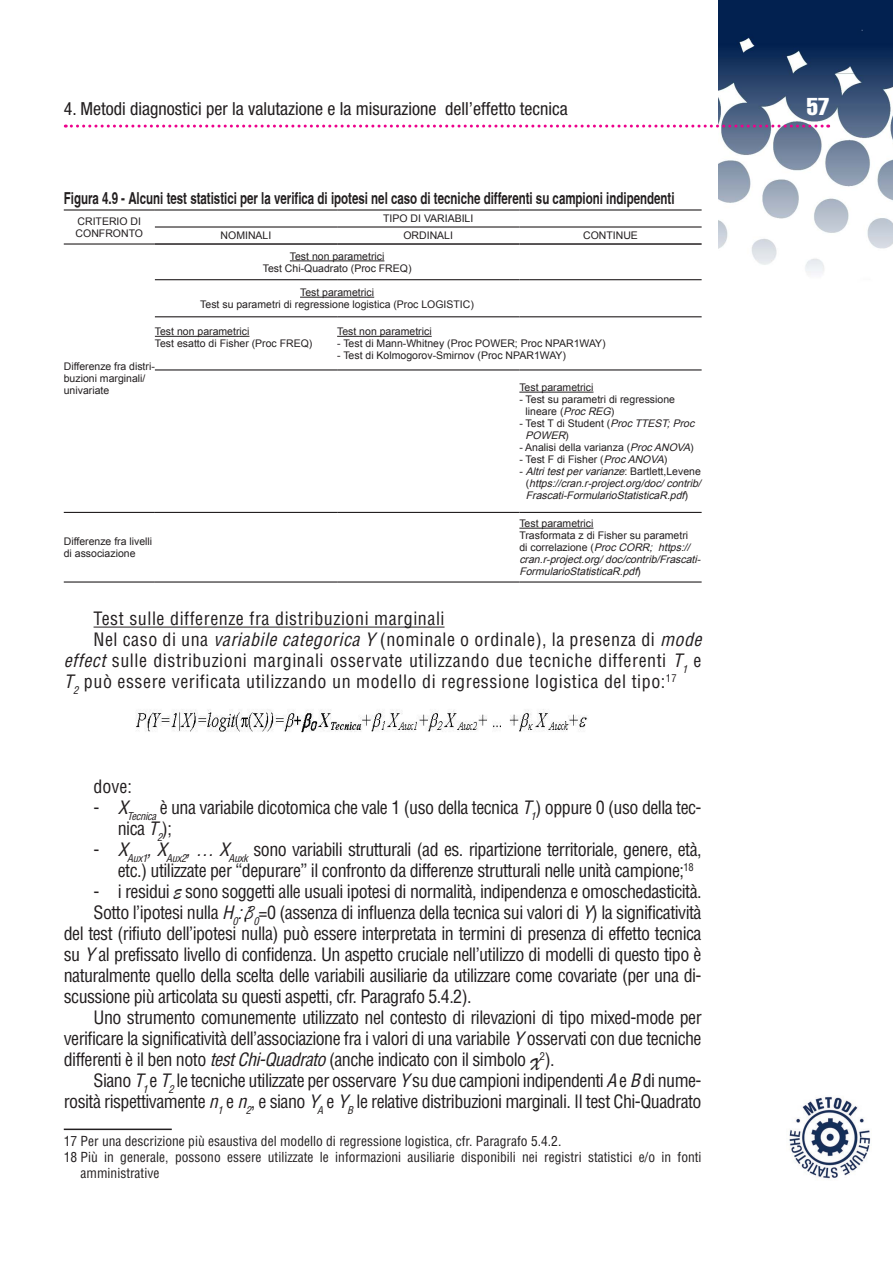
<style>
.page{position:relative;width:893px;height:1263px;background:#fff}
.page>*{position:absolute;margin:0;border:0;box-sizing:border-box;transform-origin:0 0}
.t1{font:24px "Helvetica LT Std Comp";color:#fff}
.t2{font:condensed 18px/21px "Helvetica LT Std";letter-spacing:-.03em;color:#231f20}
.t3{font:condensed 18px "Helvetica LT Std";letter-spacing:.03em;color:#231f20}
.t4{font:condensed 18px "Helvetica Neue LT Std";color:#231f20}
.t5{font:700 condensed 16.5px "Helvetica";color:#231f20;scale:.85 1}
.t6{font:condensed 13.5px "Helvetica LT Std";color:#231f20}
.t7{font:10.5px/12px "Arial";color:#231f20}
.t8{font:italic 10.5px/12px "Arial";color:#231f20}
.s1{font-style:italic}
.s2{font-style:normal}
.s3{font-family:"Brush Script";font-stretch:normal;font-size:13.5px}
.s4{font-family:"Freestyle Script";font-stretch:normal;font-size:19.5px}
</style>
<div class="page">
<img style="left:719px;top:0;width:174px;height:273px">
<svg style="left:65px;top:125px;width:764px;height:3px"></svg>
<img style="left:789px;top:1096px;width:82px;height:84px">
<hr style="left:94px;top:627px;width:351px;height:1px;background:#231f20">
<hr style="left:64px;top:1128px;width:108px;height:2px;background:#231f20">
<img style="left:136px;top:709px;width:452px;height:24px">
<svg style="left:64px;top:226px;width:638px;height:303px"></svg>
<hr style="left:64px;top:209px;width:91px;height:2px;background:#231f20">
<hr style="left:155px;top:209px;width:182px;height:2px;background:#231f20">
<hr style="left:337px;top:209px;width:182px;height:2px;background:#231f20">
<hr style="left:519px;top:209px;width:183px;height:2px;background:#231f20">
<hr style="left:155px;top:243px;width:182px;height:2px;background:#231f20">
<hr style="left:337px;top:243px;width:182px;height:2px;background:#231f20">
<hr style="left:519px;top:243px;width:183px;height:2px;background:#231f20">
<hr style="left:64px;top:243px;width:91px;height:2px;background:#231f20">
<hr style="left:155px;top:512px;width:182px;height:1px;background:#231f20">
<hr style="left:337px;top:512px;width:182px;height:1px;background:#231f20">
<hr style="left:64px;top:512px;width:91px;height:1px;background:#231f20">
<hr style="left:519px;top:512px;width:183px;height:1px;background:#231f20">
<hr style="left:155px;top:226px;width:182px;height:2px;background:#231f20">
<hr style="left:337px;top:226px;width:182px;height:2px;background:#231f20">
<hr style="left:519px;top:226px;width:183px;height:2px;background:#231f20">
<hr style="left:64px;top:581px;width:91px;height:2px;background:#231f20">
<hr style="left:155px;top:581px;width:182px;height:2px;background:#231f20">
<hr style="left:337px;top:581px;width:182px;height:2px;background:#231f20">
<hr style="left:519px;top:581px;width:183px;height:2px;background:#231f20">
<hr style="left:155px;top:279px;width:182px;height:1px;background:#231f20">
<hr style="left:337px;top:279px;width:182px;height:1px;background:#231f20">
<hr style="left:519px;top:279px;width:183px;height:1px;background:#231f20">
<hr style="left:155px;top:316px;width:182px;height:1px;background:#231f20">
<hr style="left:337px;top:316px;width:182px;height:1px;background:#231f20">
<hr style="left:519px;top:316px;width:183px;height:1px;background:#231f20">
<hr style="left:155px;top:369px;width:182px;height:1px;background:#231f20">
<hr style="left:337px;top:369px;width:182px;height:1px;background:#231f20">
<hr style="left:519px;top:369px;width:183px;height:1px;background:#231f20">
<hr style="left:290px;top:260px;width:94px;height:1px;background:#231f20">
<hr style="left:300px;top:297px;width:74px;height:1px;background:#231f20">
<hr style="left:155px;top:336px;width:94px;height:1px;background:#231f20">
<hr style="left:337px;top:336px;width:95px;height:1px;background:#231f20">
<hr style="left:519px;top:392px;width:74px;height:1px;background:#231f20">
<hr style="left:519px;top:528px;width:74px;height:1px;background:#231f20">
<p class="t4" style="left:64px;top:98px;width:506px">4. Metodi diagnostici per la valutazione e la misurazione dell’effetto tecnica</p>
<h1 class="t1" style="left:807px;top:91px;width:24px">57</h1>
<p class="t5" style="left:64px;top:188px;width:720px">Figura 4.9 - Alcuni test statistici per la verifica di ipotesi nel caso di tecniche differenti su campioni indipendenti</p>
<p class="t7" style="left:76px;top:215px;width:69px">CRITERIO DI<br>CONFRONTO</p>
<p class="t7" style="left:383px;top:213px;width:92px">TIPO DI VARIABILI</p>
<p class="t7" style="left:221px;top:230px;width:52px">NOMINALI</p>
<p class="t7" style="left:403px;top:230px;width:51px">ORDINALI</p>
<p class="t7" style="left:583px;top:230px;width:56px">CONTINUE</p>
<p class="t7" style="left:263px;top:250px;width:150px;text-align:center">Test non parametrici<br>Test Chi-Quadrato (Proc FREQ)</p>
<p class="t7" style="left:200px;top:286px;width:275px;text-align:center">Test parametrici<br>Test su parametri di regressione logistica (Proc LOGISTIC)</p>
<p class="t7" style="left:155px;top:326px;width:159px">Test non parametrici<br>Test esatto di Fisher (Proc FREQ)</p>
<p class="t7" style="left:337px;top:326px;width:96px">Test non parametrici</p>
<p class="t7" style="left:337px;top:338px;width:270px">- Test di Mann-Whitney (Proc POWER; Proc NPAR1WAY)</p>
<p class="t7" style="left:337px;top:350px;width:230px">- Test di Kolmogorov-Smirnov (Proc NPAR1WAY)</p>
<p class="t7" style="left:519px;top:381px;width:76px">Test parametrici</p>
<p class="t7" style="left:526px;top:393px;width:151px;text-indent:-6px">- Test su parametri di regressione lineare (<span class="s1">ProcREG</span>)</p>
<p class="t8" style="left:526px;top:417px;width:173px;text-indent:-6px"><span class="s2">- Te s t T d i S t u d e n t (</span> ProcTTEST;Proc<br>POWER<span class="s2">)</span></p>
<p class="t7" style="left:519px;top:441px;width:176px">- Analisi della varianza (<span class="s1">ProcANOVA</span>)</p>
<p class="t7" style="left:519px;top:453px;width:149px">- Test F di Fisher (<span class="s1">ProcANOVA</span>)</p>
<p class="t8" style="left:526px;top:465px;width:180px;text-indent:-6px"><span class="s2">-</span> Altritestpervarianze<span class="s2">: B a rt l e t t , L e v e n e (</span> https://cran.r-project.org/doc/contrib/<br>Frascati-FormularioStatisticaR.pdf<span class="s2">)</span></p>
<p class="t7" style="left:64px;top:360px;width:93px">Differenze fra distri&shy;buzioni marginali/ univariate</p>
<p class="t7" style="left:64px;top:535px;width:90px">Differenze fra livelli di associazione</p>
<p class="t8" style="left:519px;top:517px;width:186px"><span class="s2">Test parametrici<br>Trasformata z di Fisher su parametri<br>d i c o r re l a z i o n e (</span> ProcCORR; https:// cran.r-project.org/doc/contrib/Frascati-FormularioStatisticaR.pdf<span class="s2">)</span></p>
<p class="t3" style="left:94px;top:607px;width:352px">Test sulle differenze fra distribuzioni marginali</p>
<p class="t3" style="left:94px;top:628px;width:615px">Nel caso di una <span class="s1">variabilecategoricaY</span> (nominale o ordinale), la presenza di <span class="s1">mode</span></p>
<p class="t3" style="left:64px;top:649px;width:639px"><span class="s1">effect</span> sulle distribuzioni marginali osservate utilizzando due tecniche differenti <span class="s1">T</span><sub>1</sub> e</p>
<p class="t3" style="left:64px;top:670px;width:614px"><span class="s1">T</span><sub>2</sub> può essere verificata utilizzando un modello di regressione logistica del tipo:<sup>17</sup></p>
<p class="t2" style="left:94px;top:776px;width:40px">dove:</p>
<p class="t2" style="left:118px;top:797px;width:585px;text-indent:-24px">- <span class="s1">X</span><sub>Tecnica</sub> è una variabile dicotomica che vale 1 (uso della tecnica <span class="s1">T</span><sub>1</sub>) oppure 0 (uso della tec&shy;nica <span class="s1">T</span><sub>2</sub>);</p>
<p class="t2" style="left:118px;top:839px;width:585px;text-indent:-24px">- <span class="s1">X</span><sub>Aux1</sub><span class="s1">,X</span><sub>Aux2</sub><span class="s1">,… X</span><sub>Auxk</sub> sono variabili strutturali (ad es. ripartizione territoriale, genere, età, etc.) utilizzate per “depurare” il confronto da differenze strutturali nelle unità campione;<sup>18</sup></p>
<p class="t2" style="left:94px;top:881px;width:610px">- i residui <span class="s3">E</span> sono soggetti alle usuali ipotesi di normalità, indipendenza e omoschedasticità.</p>
<p class="t2" style="left:94px;top:902px;width:610px">Sotto l’ipotesi nulla <span class="s1">H</span><sub>0</sub><span class="s1">:</span><span class="s4">B</span><sub>0</sub>=0 (assenza di influenza della tecnica sui valori di <span class="s1">Y</span>) la significatività</p>
<p class="t2" style="left:64px;top:923px;width:639px">del test (rifiuto dell’ipotesi nulla) può essere interpretata in termini di presenza di effetto tecnica</p>
<p class="t2" style="left:64px;top:944px;width:639px">su <span class="s1">Y</span>al prefissato livello di confidenza. Un aspetto cruciale nell’utilizzo di modelli di questo tipo è</p>
<p class="t2" style="left:64px;top:965px;width:639px">naturalmente quello della scelta delle variabili ausiliarie da utilizzare come covariate (per una di-</p>
<p class="t2" style="left:64px;top:986px;width:409px">scussione più articolata su questi aspetti, cfr. Paragrafo 5.4.2).</p>
<p class="t2" style="left:94px;top:1007px;width:610px">Uno strumento comunemente utilizzato nel contesto di rilevazioni di tipo mixed-mode per</p>
<p class="t2" style="left:64px;top:1028px;width:639px">verificare la significatività dell’associazione fra i valori di una variabile <span class="s1">Y</span>osservati con due tecniche</p>
<p class="t2" style="left:64px;top:1049px;width:492px">differenti è il ben noto <span class="s1">testChi-Quadrato</span>(anche indicato con il simbolo <sub>X</sub><sup>2</sup>).</p>
<p class="t2" style="left:94px;top:1070px;width:610px">Siano <span class="s1">T</span><sub>1</sub>e <span class="s1">T</span><sub>2</sub>le tecniche utilizzate per osservare <span class="s1">Y</span>su due campioni indipendenti <span class="s1">A</span>e <span class="s1">B</span>di nume-</p>
<p class="t2" style="left:64px;top:1091px;width:639px">rosità rispettivamente <span class="s1">n</span><sub>1</sub>e <span class="s1">n</span><sub>2</sub>, e siano <span class="s1">Y</span><sub>A</sub>e <span class="s1">Y</span><sub>B</sub>le relative distribuzioni marginali. Il test Chi-Quadrato</p>
<p class="t6" style="left:64px;top:1132px;width:499px">17 Per una descrizione più esaustiva del modello di regressione logistica, cfr. Paragrafo 5.4.2.</p>
<p class="t6" style="left:64px;top:1148px;width:639px">18 Più in generale, possono essere utilizzate le informazioni ausiliarie disponibili nei registri statistici e/o in fonti</p>
<p class="t6" style="left:81px;top:1164px;width:80px">amministrative</p>
</div>
